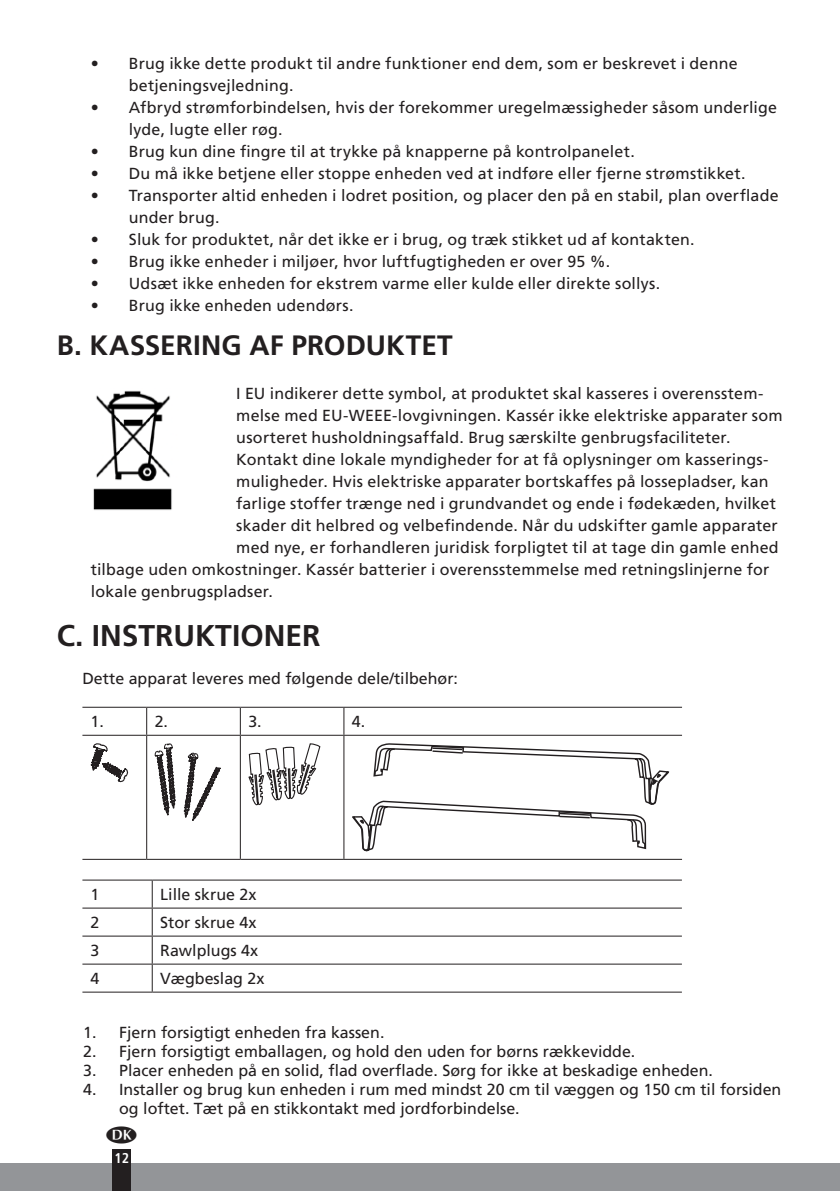
<style>
.page{position:relative;width:840px;height:1191px;background:#fff}
.page>*{position:absolute;margin:0;border:0;box-sizing:border-box;transform-origin:0 0}
.t1{font:700 30px "Frutiger LT Com";color:#231f20}
.t2{font:700 28px "Frutiger LT Com";color:#231f20}
.t3{font:16px/22px "Frutiger LT Com";letter-spacing:.01em;color:#231f20}
.t4{font:16px "Frutiger LT Std";color:#231f20}
.t5{font:700 condensed 14.2px "Frutiger LT Std";color:#fff}
</style>
<div class="page">
<img style="left:93px;top:390px;width:79px;height:120px">
<hr style="left:82px;top:706px;width:65px;height:1px;background:#231f20">
<hr style="left:147px;top:706px;width:93px;height:1px;background:#231f20">
<svg style="left:146px;top:707px;width:1px;height:27px"></svg>
<hr style="left:240px;top:706px;width:104px;height:1px;background:#231f20">
<svg style="left:240px;top:707px;width:1px;height:27px"></svg>
<hr style="left:344px;top:706px;width:337px;height:1px;background:#231f20">
<svg style="left:343px;top:707px;width:1px;height:27px"></svg>
<hr style="left:82px;top:734px;width:65px;height:1px;background:#231f20">
<hr style="left:147px;top:734px;width:93px;height:1px;background:#231f20">
<hr style="left:146px;top:735px;width:1px;height:124px;background:#231f20">
<hr style="left:240px;top:734px;width:104px;height:1px;background:#231f20">
<hr style="left:240px;top:735px;width:1px;height:124px;background:#231f20">
<hr style="left:344px;top:734px;width:337px;height:1px;background:#231f20">
<hr style="left:343px;top:735px;width:1px;height:124px;background:#231f20">
<hr style="left:82px;top:859px;width:65px;height:1px;background:#231f20">
<hr style="left:147px;top:859px;width:93px;height:1px;background:#231f20">
<hr style="left:240px;top:859px;width:104px;height:1px;background:#231f20">
<hr style="left:344px;top:859px;width:337px;height:1px;background:#231f20">
<svg style="left:90px;top:743px;width:39px;height:39px"></svg>
<svg style="left:154px;top:743px;width:67px;height:78px"></svg>
<svg style="left:248px;top:743px;width:73px;height:62px"></svg>
<svg style="left:352px;top:743px;width:318px;height:109px"></svg>
<hr style="left:82px;top:879px;width:70px;height:1px;background:#231f20">
<hr style="left:152px;top:879px;width:529px;height:1px;background:#231f20">
<hr style="left:82px;top:907px;width:70px;height:1px;background:#231f20">
<hr style="left:152px;top:907px;width:529px;height:1px;background:#231f20">
<hr style="left:82px;top:935px;width:70px;height:1px;background:#231f20">
<hr style="left:152px;top:935px;width:529px;height:1px;background:#231f20">
<hr style="left:82px;top:963px;width:70px;height:1px;background:#231f20">
<hr style="left:152px;top:963px;width:529px;height:1px;background:#231f20">
<svg style="left:152px;top:880px;width:1px;height:111px"></svg>
<hr style="left:82px;top:991px;width:70px;height:1px;background:#231f20">
<hr style="left:152px;top:991px;width:529px;height:1px;background:#231f20">
<div style="left:0;top:1163px;width:839px;height:28px;background:#939598"></div>
<div style="left:112px;top:1149px;width:19px;height:42px;background:#231f20"></div>
<p class="t3" style="left:129px;top:52px;width:610px;text-indent:-38px">• Brug ikke dette produkt til andre funktioner end dem, som er beskrevet i denne betjeningsvejledning.</p>
<p class="t3" style="left:129px;top:96px;width:649px;text-indent:-38px">• Afbryd strømforbindelsen, hvis der forekommer uregelmæssigheder såsom underlige lyde, lugte eller røg.</p>
<p class="t3" style="left:91px;top:140px;width:545px">• Brug kun dine fingre til at trykke på knapperne på kontrolpanelet.</p>
<p class="t3" style="left:91px;top:162px;width:656px">• Du må ikke betjene eller stoppe enheden ved at indføre eller fjerne strømstikket.</p>
<p class="t3" style="left:129px;top:184px;width:651px;text-indent:-38px">• Transporter altid enheden i lodret position, og placer den på en stabil, plan overflade under brug.</p>
<p class="t3" style="left:91px;top:228px;width:605px">• Sluk for produktet, når det ikke er i brug, og træk stikket ud af kontakten.</p>
<p class="t3" style="left:91px;top:250px;width:520px">• Brug ikke enheder i miljøer, hvor luftfugtigheden er over 95 %.</p>
<p class="t3" style="left:91px;top:272px;width:570px">• Udsæt ikke enheden for ekstrem varme eller kulde eller direkte sollys.</p>
<p class="t3" style="left:91px;top:294px;width:264px">• Brug ikke enheden udendørs.</p>
<p class="t2" style="left:57px;top:329px;width:397px">B. KASSERING AF PRODUKTET</p>
<p class="t3" style="left:236px;top:382px;width:528px">I EU indikerer dette symbol, at produktet skal kasseres i overensstem-</p>
<p class="t3" style="left:236px;top:404px;width:547px">melse med EU-WEEE-lovgivningen. Kassér ikke elektriske apparater som</p>
<p class="t3" style="left:236px;top:426px;width:495px">usorteret husholdningsaffald. Brug særskilte genbrugsfaciliteter.</p>
<p class="t3" style="left:236px;top:448px;width:533px">Kontakt dine lokale myndigheder for at få oplysninger om kasserings-</p>
<p class="t3" style="left:236px;top:470px;width:533px">muligheder. Hvis elektriske apparater bortskaffes på lossepladser, kan</p>
<p class="t3" style="left:236px;top:492px;width:541px">farlige stoffer trænge ned i grundvandet og ende i fødekæden, hvilket</p>
<p class="t3" style="left:236px;top:514px;width:542px">skader dit helbred og velbefindende. Når du udskifter gamle apparater</p>
<p class="t3" style="left:236px;top:536px;width:543px">med nye, er forhandleren juridisk forpligtet til at tage din gamle enhed</p>
<p class="t3" style="left:91px;top:558px;width:679px">tilbage uden omkostninger. Kassér batterier i overensstemmelse med retningslinjerne for</p>
<p class="t3" style="left:91px;top:580px;width:183px">lokale genbrugspladser.</p>
<p class="t1" style="left:57px;top:618px;width:265px">C. INSTRUKTIONER</p>
<p class="t3" style="left:82px;top:668px;width:377px">Dette apparat leveres med følgende dele/tilbehør:</p>
<p class="t4" style="left:90px;top:712px;width:15px">1.</p>
<p class="t4" style="left:155px;top:712px;width:15px">2.</p>
<p class="t4" style="left:248px;top:712px;width:15px">3.</p>
<p class="t4" style="left:352px;top:712px;width:15px">4.</p>
<p class="t3" style="left:90px;top:883px;width:10px">1</p>
<p class="t3" style="left:160px;top:883px;width:98px">Lille skrue 2x</p>
<p class="t3" style="left:90px;top:911px;width:10px">2</p>
<p class="t3" style="left:160px;top:911px;width:98px">Stor skrue 4x</p>
<p class="t3" style="left:90px;top:939px;width:10px">3</p>
<p class="t3" style="left:160px;top:939px;width:99px">Rawlplugs 4x</p>
<p class="t3" style="left:90px;top:967px;width:10px">4</p>
<p class="t3" style="left:160px;top:967px;width:106px">Vægbeslag 2x</p>
<p class="t3" style="left:83px;top:1021px;width:302px">1. Fjern forsigtigt enheden fra kassen.</p>
<p class="t3" style="left:83px;top:1040px;width:553px">2. Fjern forsigtigt emballagen, og hold den uden for børns rækkevidde.</p>
<p class="t3" style="left:83px;top:1059px;width:631px">3. Placer enheden på en solid, flad overflade. Sørg for ikke at beskadige enheden.</p>
<p class="t3" style="left:119px;top:1080px;width:663px;line-height:19.2px;text-indent:-36px">4. Installer og brug kun enheden i rum med mindst 20 cm til væggen og 150 cm til forsiden og loftet. Tæt på en stikkontakt med jordforbindelse.</p>
<p class="t5" style="left:114px;top:1150px;width:16px">12</p>
</div>
